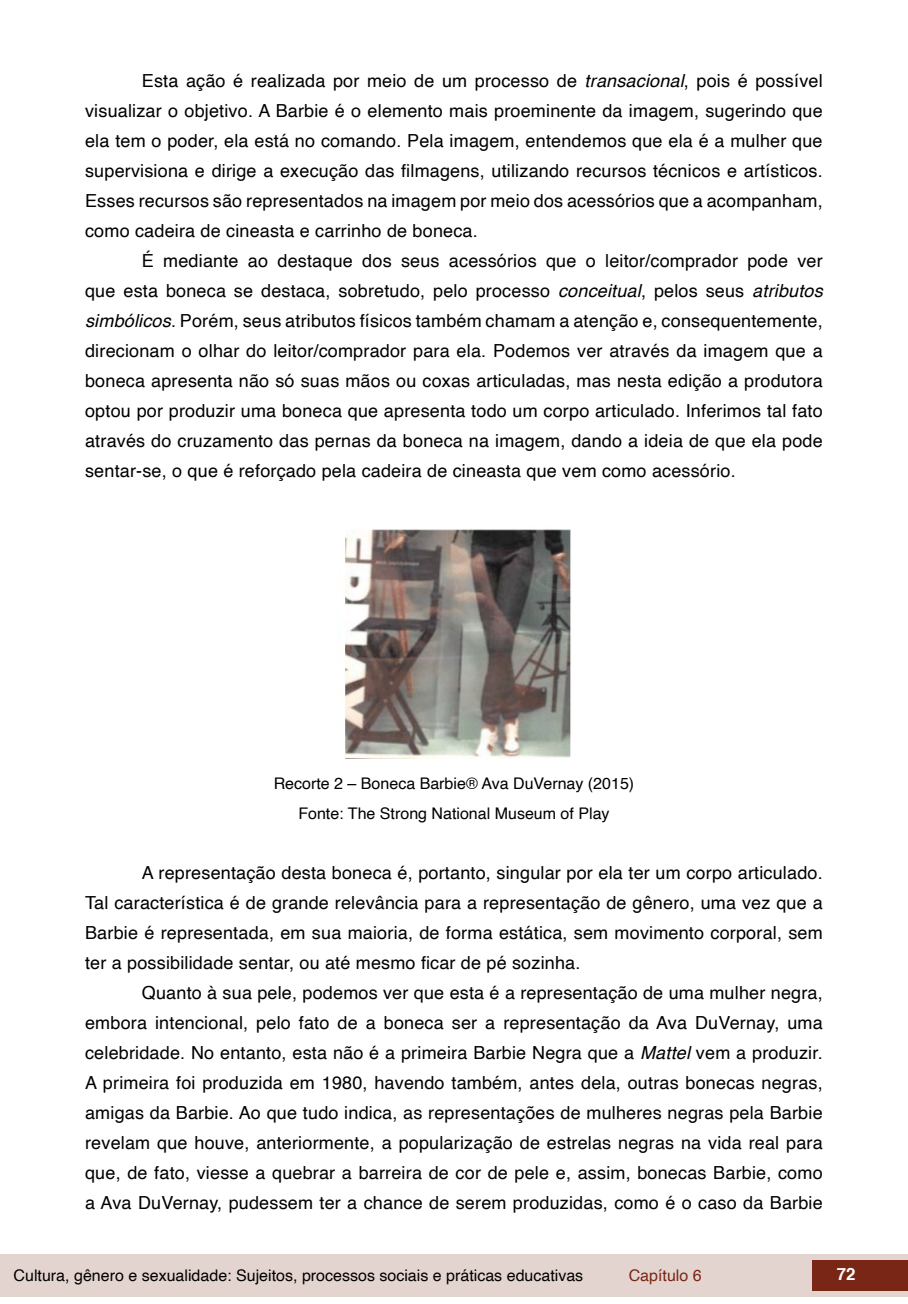
<style>
.page{position:relative;width:908px;height:1304px;background:#fff}
.page>*{position:absolute;margin:0;border:0;box-sizing:border-box;transform-origin:0 0}
.t1{font:18px/30px "Helvetica";letter-spacing:.01em;color:#000;text-align:justify}
.t2{font:700 16.8px "Helvetica";color:#fff}
.t3{font:16px/30.6px "Helvetica";color:#000;text-align:center}
.t4{font:16px "Helvetica";color:#7a2616}
.s1{font-style:italic}
</style>
<div class="page">
<div style="left:0;top:1254px;width:906px;height:43px;background:#e4d4d0"></div>
<div style="left:812px;top:1261px;width:95px;height:30px;background:#7a2616"></div>
<img style="left:345px;top:529px;width:226px;height:229px">
<p class="t1" style="left:85px;top:66px;width:738px;text-indent:57px">Esta ação é realizada por meio de um processo de <span class="s1">transacional</span>, pois é possível visualizar o objetivo. A Barbie é o elemento mais proeminente da imagem, sugerindo que ela tem o poder, ela está no comando. Pela imagem, entendemos que ela é a mulher que supervisiona e dirige a execução das filmagens, utilizando recursos técnicos e artísticos.<br>Esses recursos são representados na imagem por meio dos acessórios que a acompanham, como cadeira de cineasta e carrinho de boneca.</p>
<p class="t1" style="left:85px;top:246px;width:738px;text-indent:57px">É mediante ao destaque dos seus acessórios que o leitor/comprador pode ver que esta boneca se destaca, sobretudo, pelo processo <span class="s1">conceitual</span>, pelos seus <span class="s1">atributos simbólicos</span>. Porém, seus atributos físicos também chamam a atenção e, consequentemente, direcionam o olhar do leitor/comprador para ela. Podemos ver através da imagem que a boneca apresenta não só suas mãos ou coxas articuladas, mas nesta edição a produtora optou por produzir uma boneca que apresenta todo um corpo articulado. Inferimos tal fato através do cruzamento das pernas da boneca na imagem, dando a ideia de que ela pode sentar-se, o que é reforçado pela cadeira de cineasta que vem como acessório.</p>
<p class="t3" style="left:273px;top:768px;width:362px">Recorte 2 – Boneca Barbie® Ava DuVernay (2015)<br>Fonte: The Strong National Museum of Play</p>
<p class="t1" style="left:85px;top:858px;width:738px;text-indent:57px">A representação desta boneca é, portanto, singular por ela ter um corpo articulado.<br>Tal característica é de grande relevância para a representação de gênero, uma vez que a Barbie é representada, em sua maioria, de forma estática, sem movimento corporal, sem ter a possibilidade sentar, ou até mesmo ficar de pé sozinha.</p>
<p class="t1" style="left:85px;top:978px;width:738px;text-indent:57px">Quanto à sua pele, podemos ver que esta é a representação de uma mulher negra, embora intencional, pelo fato de a boneca ser a representação da Ava DuVernay, uma celebridade. No entanto, esta não é a primeira Barbie Negra que a <span class="s1">Mattel</span> vem a produzir.<br>A primeira foi produzida em 1980, havendo também, antes dela, outras bonecas negras, amigas da Barbie. Ao que tudo indica, as representações de mulheres negras pela Barbie revelam que houve, anteriormente, a popularização de estrelas negras na vida real para que, de fato, viesse a quebrar a barreira de cor de pele e, assim, bonecas Barbie, como a Ava DuVernay, pudessem ter a chance de serem produzidas, como é o caso da Barbie</p>
<p class="t3" style="left:14px;top:1260px;width:571px">Cultura, gênero e sexualidade: Sujeitos, processos sociais e práticas educativas</p>
<p class="t4" style="left:628px;top:1263px;width:74px">Capítulo 6</p>
<p class="t2" style="left:836px;top:1261px;width:20px">72</p>
</div>
